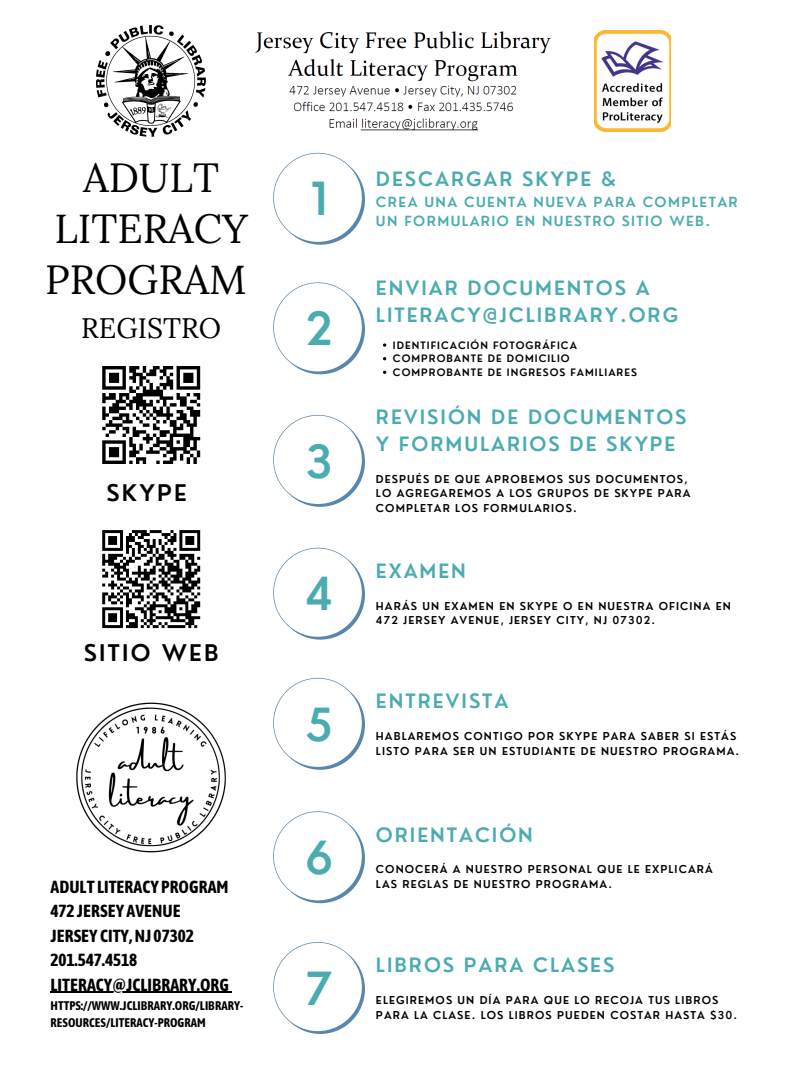
<style>
.page{position:relative;width:810px;height:1080px;background:#fff}
.page>*{position:absolute;margin:0;border:0;box-sizing:border-box;transform-origin:0 0}
.t1{font:600 44.5px "Nourd";color:#4bacaf}
.t2{font:40.62px/50.6px "Lora";color:#000;text-align:center}
.t3{font:28.12px "Lora";color:#000}
.t4{font:600 22.44px "Nourd";letter-spacing:.1em;color:#000}
.t5{font:600 19.31px/26.8px "Nourd";letter-spacing:.1em;color:#4bacaf}
.t6{font:700 17.44px "Asap Condensed";color:#000}
.t7{font:600 13.69px/18.8px "Nourd";letter-spacing:.1em;color:#4bacaf}
.t8{font:700 12.44px/17.4px "Asap Condensed";color:#000}
.t9{font:600 10.62px/14.5px "Nourd";letter-spacing:.1em;color:#000}
.t10{font:600 10px "Nourd";letter-spacing:.1em;color:#000}
</style>
<div class="page">
<svg style="left:273px;top:153px;width:92px;height:92px"></svg>
<svg style="left:273px;top:282px;width:92px;height:92px"></svg>
<svg style="left:273px;top:415px;width:92px;height:92px"></svg>
<svg style="left:273px;top:548px;width:92px;height:92px"></svg>
<svg style="left:273px;top:678px;width:92px;height:92px"></svg>
<svg style="left:273px;top:811px;width:92px;height:92px"></svg>
<svg style="left:102px;top:530px;width:98px;height:98px"></svg>
<svg style="left:102px;top:366px;width:98px;height:98px"></svg>
<img style="left:76px;top:702px;width:150px;height:151px">
<img style="left:97px;top:26px;width:109px;height:110px">
<img style="left:595px;top:30px;width:75px;height:102px">
<svg style="left:273px;top:942px;width:92px;height:92px"></svg>
<img style="left:255px;top:31px;width:296px;height:100px">
<hr style="left:51px;top:992px;width:178px;height:1px;background:#000">
<svg style="left:383px;top:343px;width:3px;height:4px"></svg>
<p class="t2" style="left:45px;top:152px;width:204px">ADULT<br>LITERACY<br>PROGRAM</p>
<p class="t3" style="left:81px;top:310px;width:141px">REGISTRO</p>
<p class="t4" style="left:106px;top:479px;width:82px">SKYPE</p>
<p class="t4" style="left:84px;top:639px;width:136px">SITIO WEB</p>
<p class="t6" style="left:51px;top:877px;width:180px">ADULT LITERACY PROGRAM</p>
<p class="t6" style="left:51px;top:901px;width:132px">472 JERSEY AVENUE</p>
<p class="t6" style="left:51px;top:926px;width:145px">JERSEY CITY,NJ 07302</p>
<p class="t6" style="left:51px;top:950px;width:88px">201.547.4518</p>
<p class="t6" style="left:51px;top:974px;width:180px">LITERACY@JCLIBRARY.ORG</p>
<p class="t8" style="left:51px;top:997px;width:194px">HTTPS://WWW.JCLIBRARY.ORG/LIBRARY-<br>RESOURCES/LITERACY-PROGRAM</p>
<p class="t1" style="left:311px;top:171px;width:18px">1</p>
<p class="t1" style="left:306px;top:301px;width:29px">2</p>
<p class="t1" style="left:306px;top:433px;width:29px">3</p>
<p class="t1" style="left:305px;top:566px;width:30px">4</p>
<p class="t1" style="left:305px;top:696px;width:29px">5</p>
<p class="t1" style="left:305px;top:829px;width:30px">6</p>
<p class="t1" style="left:305px;top:960px;width:29px">7</p>
<p class="t5" style="left:376px;top:166px;width:241px">DESCARGAR SKYPE &amp;</p>
<p class="t7" style="left:376px;top:193px;width:363px">CREA UNA CUENTA NUEVA PARA COMPLETAR<br>UN FORMULARIO EN NUESTRO SITIO WEB.</p>
<p class="t5" style="left:376px;top:275px;width:304px">ENVIAR DOCUMENTOS A<br>LITERACY@JCLIBRARY.ORG</p>
<p class="t10" style="left:393px;top:339px;width:185px">IDENTIFICACIÓN FOTOGRÁFICA</p>
<p class="t10" style="left:393px;top:352px;width:178px">COMPROBANTE DE DOMICILIO</p>
<p class="t10" style="left:393px;top:366px;width:245px">COMPROBANTE DE INGRESOS FAMILIARES</p>
<p class="t5" style="left:376px;top:404px;width:312px">REVISIÓN DE DOCUMENTOS<br>Y FORMULARIOS DE SKYPE</p>
<p class="t9" style="left:376px;top:472px;width:316px">DESPUÉS DE QUE APROBEMOS SUS DOCUMENTOS,<br>LO AGREGAREMOS A LOS GRUPOS DE SKYPE PARA<br>COMPLETAR LOS FORMULARIOS.</p>
<p class="t5" style="left:376px;top:557px;width:92px">EXAMEN</p>
<p class="t9" style="left:376px;top:599px;width:356px">HARÁS UN EXAMEN EN SKYPE O EN NUESTRA OFICINA EN<br>472 JERSEY AVENUE, JERSEY CITY, NJ 07302.</p>
<p class="t5" style="left:376px;top:687px;width:134px">ENTREVISTA</p>
<p class="t9" style="left:376px;top:729px;width:365px">HABLAREMOS CONTIGO POR SKYPE PARA SABER SI ESTÁS<br>LISTO PARA SER UN ESTUDIANTE DE NUESTRO PROGRAMA.</p>
<p class="t5" style="left:376px;top:821px;width:159px">ORIENTACIÓN</p>
<p class="t9" style="left:376px;top:862px;width:338px">CONOCERÁ A NUESTRO PERSONAL QUE LE EXPLICARÁ<br>LAS REGLAS DE NUESTRO PROGRAMA.</p>
<p class="t5" style="left:376px;top:952px;width:240px">LIBROS PARA CLASES</p>
<p class="t9" style="left:376px;top:993px;width:363px">ELEGIREMOS UN DÍA PARA QUE LO RECOJA TUS LIBROS<br>PARA LA CLASE. LOS LIBROS PUEDEN COSTAR HASTA $30.</p>
</div>
